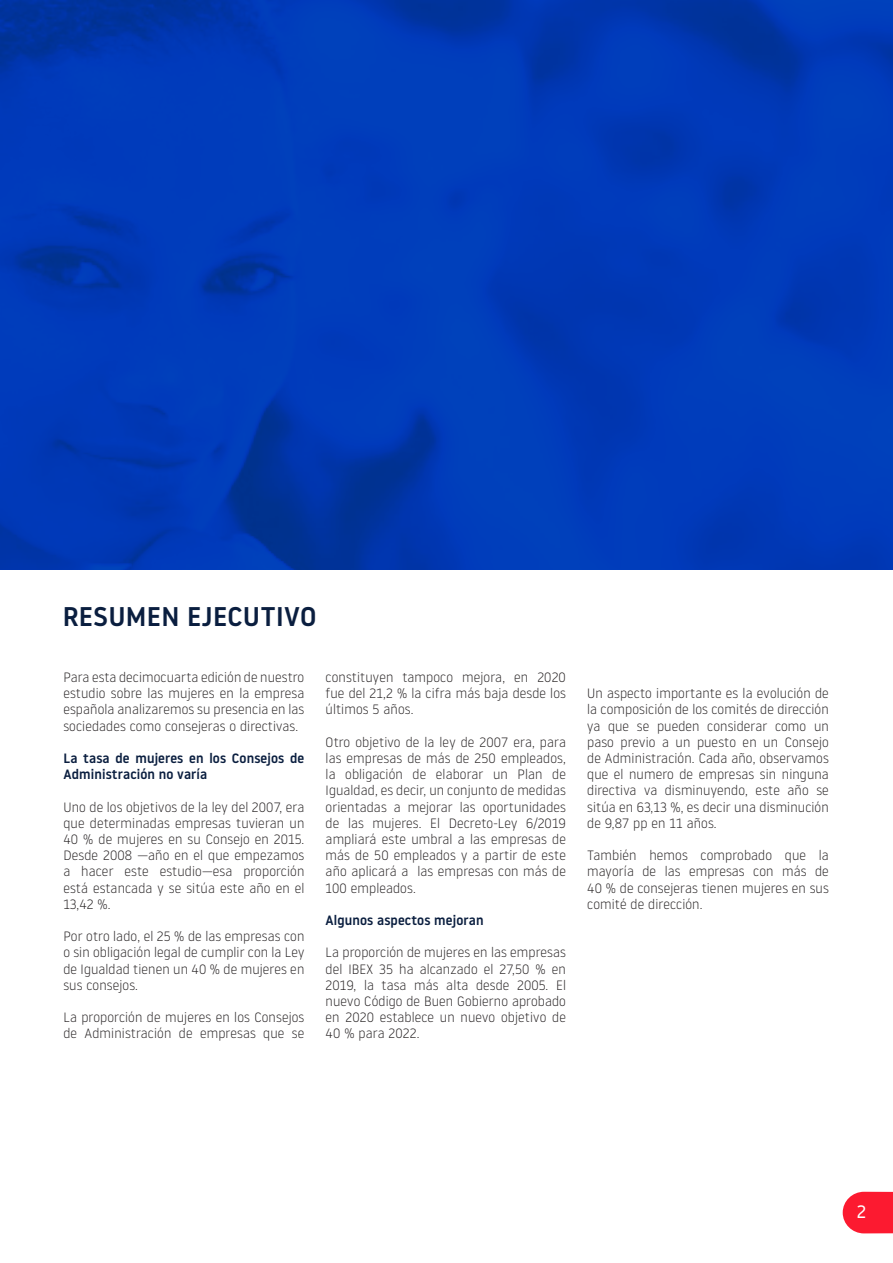
<style>
.page{position:relative;width:893px;height:1263px;background:#fff}
.page>*{position:absolute;margin:0;border:0;box-sizing:border-box;transform-origin:0 0}
.TÍTULO{font:500 27px "Noway";letter-spacing:.01em;color:#0a1e3f}
.t1{font:18px "Noway";color:#fff}
.TEXTO{font:300 13.5px/16.2px "Noway";letter-spacing:.01em;color:#231f20;text-align:justify}
.TEXTO-2{font:500 13.5px/16.2px "Noway";letter-spacing:.01em;color:#0a1e3f}
</style>
<div class="page">
<svg style="left:843px;top:1192px;width:50px;height:41px;background:#fc2c41"></svg>
<svg style="left:0;top:0;width:893px;height:570px;background:#003ab5"></svg>
<p class="TÍTULO" style="left:63px;top:598px;width:255px">RESUMEN EJECUTIVO</p>
<p class="TEXTO" style="left:63px;top:668px;width:242px">Para esta decimocuarta edición de nuestro estudio sobre las mujeres en la empresa española analizaremos su presencia en las sociedades como consejeras o directivas.</p>
<p class="TEXTO-2" style="left:63px;top:750px;width:242px">La tasa de mujeres en los Consejos de<br>Administración no varía</p>
<p class="TEXTO" style="left:63px;top:798px;width:242px">Uno de los objetivos de la ley del 2007, era que determinadas empresas tuvieran un 40 % de mujeres en su Consejo en 2015.<br>Desde 2008 —año en el que empezamos a hacer este estudio—esa proporción está estancada y se sitúa este año en el 13,42 %.</p>
<p class="TEXTO" style="left:63px;top:927px;width:242px">Por otro lado, el 25 % de las empresas con o sin obligación legal de cumplir con la Ley de Igualdad tienen un 40 % de mujeres en sus consejos.</p>
<p class="TEXTO" style="left:63px;top:1008px;width:242px">La proporción de mujeres en los Consejos de Administración de empresas que se</p>
<p class="TEXTO" style="left:326px;top:668px;width:242px">constituyen tampoco mejora, en 2020 fue del 21,2 % la cifra más baja desde los últimos 5 años.</p>
<p class="TEXTO" style="left:326px;top:733px;width:242px">Otro objetivo de la ley de 2007 era, para las empresas de más de 250 empleados, la obligación de elaborar un Plan de Igualdad, es decir, un conjunto de medidas orientadas a mejorar las oportunidades de las mujeres. El Decreto-Ley 6/2019 ampliará este umbral a las empresas de más de 50 empleados y a partir de este año aplicará a las empresas con más de 100 empleados.</p>
<p class="TEXTO-2" style="left:326px;top:912px;width:159px">Algunos aspectos mejoran</p>
<p class="TEXTO" style="left:326px;top:944px;width:242px">La proporción de mujeres en las empresas del IBEX 35 ha alcanzado el 27,50 % en 2019, la tasa más alta desde 2005. El nuevo Código de Buen Gobierno aprobado en 2020 establece un nuevo objetivo de 40 % para 2022.</p>
<p class="TEXTO" style="left:587px;top:684px;width:243px">Un aspecto importante es la evolución de la composición de los comités de dirección ya que se pueden considerar como un paso previo a un puesto en un Consejo de Administración. Cada año, observamos que el numero de empresas sin ninguna directiva va disminuyendo, este año se sitúa en 63,13 %, es decir una disminución de 9,87 pp en 11 años.</p>
<p class="TEXTO" style="left:587px;top:846px;width:243px">También hemos comprobado que la mayoría de las empresas con más de 40 % de consejeras tienen mujeres en sus comité de dirección.</p>
<h2 class="t1" style="left:857px;top:1199px;width:11px">2</h2>
</div>
